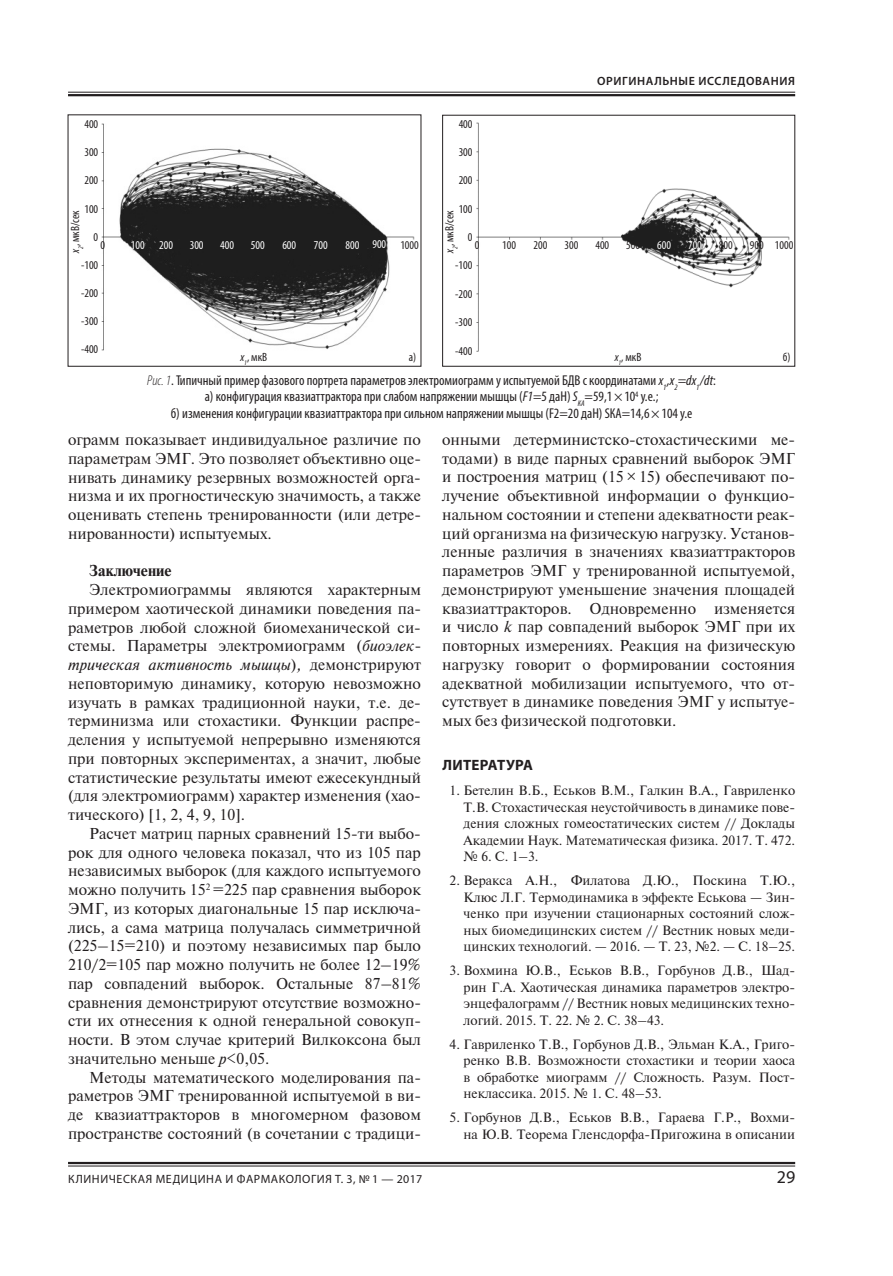
<style>
.page{position:relative;width:893px;height:1276px;background:#fff}
.page>*{position:absolute;margin:0;border:0;box-sizing:border-box;transform-origin:0 0}
.t1{font:18px "Myriad Pro";color:#231f20}
.t2{font:15.75px/18.8px "Newton";color:#231f20;text-align:justify}
.t3{font:700 15.75px "Newton";color:#231f20}
.t4{font:700 15px "Myriad Pro";letter-spacing:.02em;color:#231f20}
.t5{font:condensed 14.25px/16.5px "Myriad Pro";color:#231f20;text-align:center}
.t6{font:13.5px/16.5px "Newton";color:#231f20;text-align:justify}
.t7{font:condensed 12px "Myriad Pro";color:#231f20}
.t8{font:12px "Myriad Pro";letter-spacing:.05em;color:#231f20}
.t9{font:condensed 12px "Myriad Pro";color:#fff}
.t10{font:600 12px "Myriad Pro";letter-spacing:.05em;color:#231f20}
.s1{font-style:italic}
.s2{color:#231f20}
.s3{font-weight:300;font-style:italic}
</style>
<div class="page">
<hr style="left:68px;top:1162px;width:727px;height:2px;background:#231f20">
<hr style="left:68px;top:1165px;width:727px;height:1px;background:#231f20">
<hr style="left:68px;top:92px;width:727px;height:1px;background:#231f20">
<hr style="left:68px;top:94px;width:727px;height:2px;background:#231f20">
<img style="left:101px;top:123px;width:314px;height:228px">
<img style="left:476px;top:123px;width:313px;height:229px">
<div style="left:442px;top:115px;width:353px;height:252px;border:1px solid #231f20"></div>
<p class="t7" style="left:84px;top:117px;width:15px">400</p>
<p class="t7" style="left:84px;top:145px;width:15px">300</p>
<p class="t7" style="left:84px;top:173px;width:15px">200</p>
<p class="t7" style="left:84px;top:201px;width:15px">100</p>
<p class="t7" style="left:68px;top:253px;width:44px;rotate:-90deg"><span class="s1">х</span><sub>2</sub>, мкВ/сек</p>
<p class="t7" style="left:94px;top:229px;width:6px">0</p>
<p class="t7" style="left:101px;top:238px;width:6px">0</p>
<p class="t7" style="left:81px;top:257px;width:19px">-100</p>
<p class="t7" style="left:81px;top:285px;width:19px">-200</p>
<p class="t7" style="left:81px;top:314px;width:19px">-300</p>
<p class="t7" style="left:81px;top:342px;width:19px">-400</p>
<p class="t9" style="left:131px;top:238px;width:44px">100 200</p>
<p class="t9" style="left:190px;top:238px;width:15px">300</p>
<p class="t9" style="left:220px;top:238px;width:15px">400</p>
<p class="t9" style="left:251px;top:238px;width:15px">500</p>
<p class="t9" style="left:282px;top:238px;width:15px">600</p>
<p class="t9" style="left:314px;top:238px;width:15px">700</p>
<p class="t9" style="left:345px;top:237px;width:75px">800 900 <span class="s2">1000</span></p>
<p class="t7" style="left:240px;top:349px;width:28px"><span class="s1">х</span><sub>1</sub>, мкВ</p>
<p class="t7" style="left:409px;top:349px;width:9px">а)</p>
<p class="t7" style="left:459px;top:117px;width:15px">400</p>
<p class="t7" style="left:459px;top:145px;width:15px">300</p>
<p class="t7" style="left:459px;top:173px;width:15px">200</p>
<p class="t7" style="left:459px;top:201px;width:15px">100</p>
<p class="t7" style="left:442px;top:253px;width:44px;rotate:-90deg"><span class="s1">х</span><sub>2</sub>, мкВ/сек</p>
<p class="t7" style="left:468px;top:229px;width:6px">0</p>
<p class="t7" style="left:475px;top:238px;width:6px">0</p>
<p class="t7" style="left:455px;top:258px;width:19px">-100</p>
<p class="t7" style="left:455px;top:286px;width:19px">-200</p>
<p class="t7" style="left:455px;top:315px;width:19px">-300</p>
<p class="t7" style="left:455px;top:344px;width:19px">-400</p>
<p class="t10" style="left:597px;top:74px;width:41px">Ори гинал</p>
<p class="t10" style="left:662px;top:74px;width:45px">ьные исследования</p>
<p class="t7" style="left:502px;top:238px;width:15px">100</p>
<p class="t7" style="left:534px;top:238px;width:15px">200</p>
<p class="t7" style="left:564px;top:238px;width:15px">300</p>
<p class="t7" style="left:595px;top:238px;width:15px">400</p>
<p class="t7" style="left:626px;top:238px;width:15px">500</p>
<p class="t9" style="left:657px;top:238px;width:15px">600</p>
<p class="t9" style="left:688px;top:238px;width:15px">700</p>
<p class="t7" style="left:719px;top:238px;width:15px">800</p>
<p class="t7" style="left:750px;top:238px;width:45px">900 1000</p>
<p class="t7" style="left:615px;top:349px;width:28px"><span class="s1">х</span><sub>1</sub>, мкВ</p>
<p class="t7" style="left:783px;top:349px;width:9px">б)</p>
<p class="t5" style="left:147px;top:372px;width:570px"><span class="s3">Рис. 1</span>. Типичный пример фазового портрета параметров электромиограмм у испытуемой БДВ с координатами <span class="s1">x</span><sub>1</sub><span class="s1">,x</span><sub>2</sub><span class="s1">=dx</span><sub>1</sub><span class="s1">/dt</span>: а) конфигурация квазиаттрактора при слабом напряжении мышцы (<span class="s1">F1</span>=5 даН) <span class="s1">S</span><sub>КА</sub>=59,1×10<sup>4</sup> у.е.;<br>б) изменения конфигурации квазиаттрактора при сильном напряжении мышцы (F2=20 даН) SКА=14,6×104 у.е</p>
<p class="t2" style="left:68px;top:430px;width:354px">ограмм показывает индивидуальное различие по параметрам ЭМГ. Это позволяет объективно оце&shy;нивать динамику резервных возможностей орга&shy;низма и их прогностическую значимость, а также оценивать степень тренированности (или детре&shy;нированности) испытуемых.</p>
<p class="t3" style="left:89px;top:561px;width:84px">Заключение</p>
<p class="t2" style="left:68px;top:580px;width:354px;text-indent:21px">Электромиограммы являются характерным примером хаотической динамики поведения па&shy;раметров любой сложной биомеханической си&shy;стемы. Параметры электромиограмм (<span class="s1">биоэлек&shy;трическая активность мышцы</span>)<span class="s1">,</span> демонстрируют неповторимую динамику, которую невозможно изучать в рамках традиционной науки, т.е. де&shy;терминизма или стохастики. Функции распре&shy;деления у испытуемой непрерывно изменяются при повторных экспериментах, а значит, любые статистические результаты имеют ежесекундный (для электромиограмм) характер изменения (хао&shy;тического) [1, 2, 4, 9, 10].</p>
<p class="t2" style="left:68px;top:823px;width:354px;text-indent:21px">Расчет матриц парных сравнений 15-ти выбо&shy;рок для одного человека показал, что из 105 пар независимых выборок (для каждого испытуемого можно получить 15<sup>2</sup> =225 пар сравнения выборок ЭМГ, из которых диагональные 15 пар исключа&shy;лись, а сама матрица получалась симметричной (225–15=210) и поэтому независимых пар было 210/2=105 пар можно получить не более 12–19% пар совпадений выборок. Остальные 87–81% сравнения демонстрируют отсутствие возможно&shy;сти их отнесения к одной генеральной совокуп&shy;ности. В этом случае критерий Вилкоксона был значительно меньше <span class="s1">p</span>&lt;0,05.</p>
<p class="t2" style="left:68px;top:1067px;width:354px;text-indent:21px">Методы математического моделирования па&shy;раметров ЭМГ тренированной испытуемой в ви&shy;де квазиаттракторов в многомерном фазовом пространстве состояний (в сочетании с традици-</p>
<p class="t2" style="left:442px;top:430px;width:354px">онными детерминистско-стохастическими ме&shy;тодами) в виде парных сравнений выборок ЭМГ и построения матриц (15×15) обеспечивают по&shy;лучение объективной информации о функцио&shy;нальном состоянии и степени адекватности реак&shy;ций организма на физическую нагрузку. Установ&shy;ленные различия в значениях квазиаттракторов параметров ЭМГ у тренированной испытуемой, демонстрируют уменьшение значения площадей квазиаттракторов. Одновременно изменяется и число <span class="s1">k</span> пар совпадений выборок ЭМГ при их повторных измерениях. Реакция на физическую нагрузку говорит о формировании состояния адекватной мобилизации испытуемого, что от&shy;сутствует в динамике поведения ЭМГ у испытуе&shy;мых без физической подготовки.</p>
<p class="t4" style="left:442px;top:755px;width:92px">ЛИТЕРАТУРА</p>
<p class="t6" style="left:463px;top:782px;width:333px;text-indent:-14px">1. Бетелин В.Б., Еськов В.М., Галкин В.А., Гавриленко Т.В. Стохастическая неустойчивость в динамике пове&shy;дения сложных гомеостатических систем // Доклады Академии Наук. Математическая физика. 2017. Т. 472. № 6. С. 1–3.</p>
<p class="t6" style="left:463px;top:872px;width:333px;text-indent:-14px">2. Веракса А.Н., Филатова Д.Ю., Поскина Т.Ю., Клюс Л.Г. Термодинамика в эффекте Еськова — Зин&shy;ченко при изучении стационарных состояний слож&shy;ных биомедицинских систем // Вестник новых меди&shy;цинских технологий. — 2016. — Т. 23, №2. — С. 18–25.</p>
<p class="t6" style="left:463px;top:962px;width:333px;text-align:left;text-indent:-14px">3. Вохмина Ю.В., Еськов В.В., Горбунов Д.В., Шад&shy;рин Г.А. Хаотическая динамика параметров электро&shy;энцефалограмм // Вестник новых медицинских техно&shy;логий. 2015. Т. 22. № 2. С. 38–43.</p>
<p class="t6" style="left:463px;top:1035px;width:333px;text-indent:-14px">4. Гавриленко Т.В., Горбунов Д.В., Эльман К.А., Григо&shy;ренко В.В. Возможности стохастики и теории хаоса в обработке миограмм // Сложность. Разум. Пост&shy;неклассика. 2015. № 1. С. 48–53.</p>
<p class="t6" style="left:450px;top:1109px;width:347px;text-align:right">5. Горбунов Д.В., Еськов В.В., Гараева Г.Р., Вохми&shy;на Ю.В. Теорема Гленсдорфа-Пригожина в описании</p>
<p class="t8" style="left:68px;top:1172px;width:356px">КЛИНИЧЕСКАЯ МЕДИЦИНА И ФАРМАКОЛОГИЯ Т. 3, № 1 — 2017</p>
<p class="t1" style="left:777px;top:1166px;width:20px">29</p>
</div>
